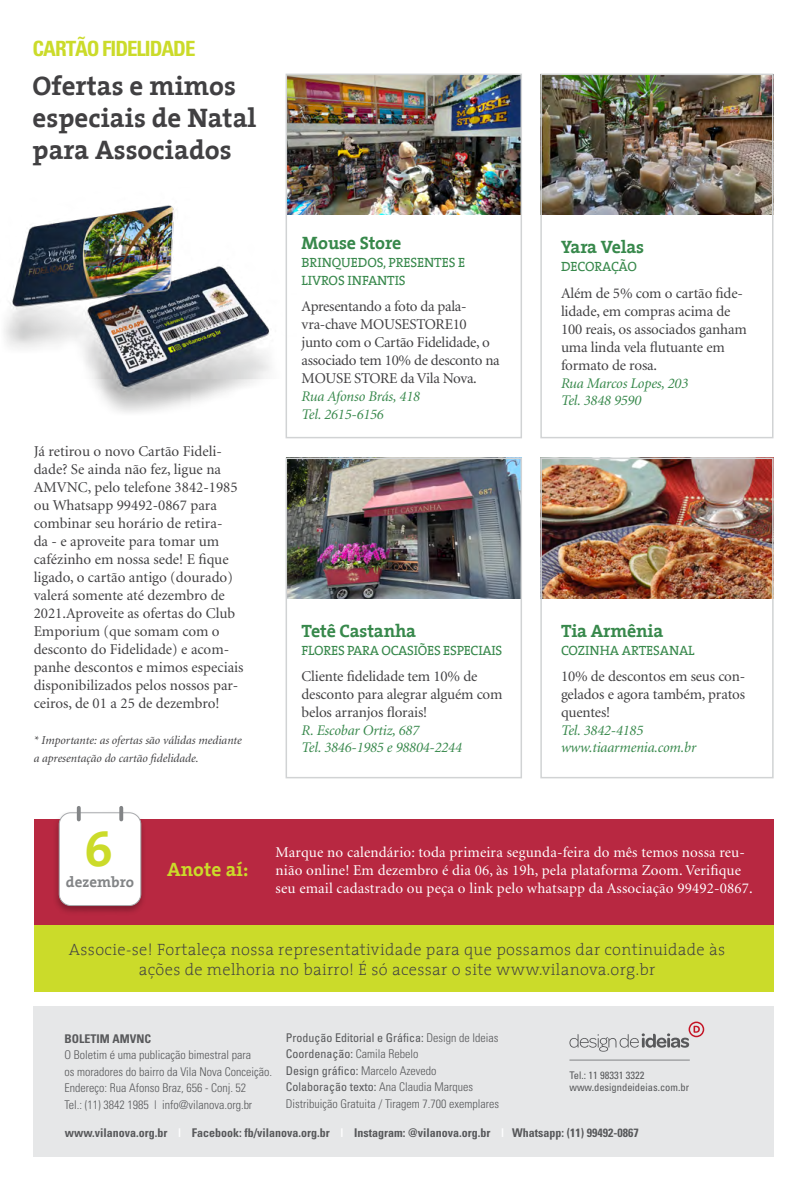
<style>
.page{position:relative;width:808px;height:1191px;background:#fff}
.page>*{position:absolute;margin:0;border:0;box-sizing:border-box;transform-origin:0 0}
.t1{font:700 49.35px "The Serif";color:#cbdb2a}
.t2{font:700 27px/32.4px "The Serif";color:#414042}
.t3{font:700 condensed 21px "Univers";letter-spacing:-.05em;color:#cbdb2a}
.t4{font:700 19.5px "The Serif";color:#cbdb2a}
.t5{font:700 18px "The Serif";letter-spacing:-.01em;color:#37884b}
.t6{font:200 16.5px/19.8px "The Serif";letter-spacing:.02em;color:#414042;text-align:center}
.t7{font:15px/18px "Minion";letter-spacing:-.005em;color:#414042}
.t8{font:15px/18px "Minion";letter-spacing:.01em;color:#fff}
.t9{font:700 15px "The Serif";color:#828486}
.t10{font:italic 14.7px/17.7px "Minion";letter-spacing:-.01em;color:#37884b}
.t11{font:13.5px/18px "The Serif";letter-spacing:-.01em;color:#37884b}
.t12{font:300 condensed 12px/16.5px "Univers";color:#58595b}
.t13{font:700 condensed 12px "Univers";color:#58595b}
.t14{font:italic 12px/18px "Minion";color:#414042}
.t15{font:condensed 10.5px/12.6px "Univers";color:#58595b}
.s1{font-weight:400}
.s2{color:#fff}
</style>
<div class="page">
<img style="left:4px;top:187px;width:282px;height:229px">
<div style="left:34px;top:925px;width:740px;height:66px;background:#cbdb2a"></div>
<div style="left:33px;top:1006px;width:741px;height:151px;background:#e6e7e8"></div>
<svg style="left:569px;top:1021px;width:135px;height:30px"></svg>
<hr style="left:569px;top:1059px;width:121px;height:1px;background:#808285">
<img style="left:289px;top:77px;width:230px;height:138px">
<img style="left:289px;top:460px;width:230px;height:138px">
<img style="left:543px;top:74px;width:231px;height:141px">
<img style="left:543px;top:460px;width:228px;height:138px">
<div style="left:34px;top:819px;width:739px;height:106px;background:#b82841"></div>
<div style="left:53px;top:810px;width:94px;height:105px;background:#000;opacity:.3"></div>
<div style="left:59px;top:812px;width:82px;height:93px;background:#fff;border-radius:12px"></div>
<div style="left:59px;top:812px;width:82px;height:93px;border:1px solid #a7a9ac;border-radius:12px"></div>
<svg style="left:77px;top:808px;width:4px;height:11px"></svg>
<svg style="left:119px;top:808px;width:4px;height:11px"></svg>
<div style="left:286px;top:74px;width:236px;height:364px;border:2px solid #d1d3d4"></div>
<div style="left:286px;top:457px;width:236px;height:321px;border:2px solid #d1d3d4"></div>
<div style="left:540px;top:457px;width:234px;height:321px;border:2px solid #d1d3d4"></div>
<div style="left:540px;top:74px;width:233px;height:364px;border:2px solid #d1d3d4"></div>
<h3 class="t3" style="left:33px;top:36px;width:164px">CARTÃO FIDELIDADE</h3>
<h2 class="t2" style="left:33px;top:69px;width:225px">Ofertas e mimos especiais de Natal para Associados</h2>
<p class="t7" style="left:34px;top:442px;width:211px">Já retirou o novo Cartão Fideli&shy;dade? Se ainda não fez, ligue na<br>AMVNC, pelo telefone 3842-1985 ou Whatsapp 99492-0867 para combinar seu horário de retira-<br>da - e aproveite para tomar um cafézinho em nossa sede! E fique ligado, o cartão antigo (dourado) valerá somente até dezembro de<br>2021.Aproveite as ofertas do Club<br>Emporium (que somam com o desconto do Fidelidade) e acom&shy;panhe descontos e mimos especiais disponibilizados pelos nossos par&shy;ceiros, de 01 a 25 de dezembro!</p>
<p class="t14" style="left:34px;top:731px;width:210px">* Importante: as ofertas são válidas mediante a apresentação do cartão fidelidade.</p>
<h1 class="t1" style="left:84px;top:808px;width:30px">6</h1>
<p class="t9" style="left:66px;top:869px;width:70px">dezembro</p>
<h3 class="t4" style="left:167px;top:852px;width:83px">Anote aí:</h3>
<p class="t5" style="left:302px;top:228px;width:101px">Mouse Store</p>
<p class="t11" style="left:302px;top:253px;width:165px">BRINQUEDOS, PRESENTES E<br>LIVROS INFANTIS</p>
<p class="t7" style="left:302px;top:298px;width:200px">Apresentando a foto da pala&shy;vra-chave MOUSESTORE10 junto com o Cartão Fidelidade, o associado tem 10% de desconto na<br>MOUSE STORE da Vila Nova.</p>
<p class="t10" style="left:302px;top:388px;width:120px">Rua Afonso Brás, 418<br>Tel. 2615-6156</p>
<p class="t5" style="left:561px;top:232px;width:85px">Yara Velas</p>
<p class="t11" style="left:561px;top:257px;width:78px">DECORAÇÃO</p>
<p class="t7" style="left:561px;top:285px;width:187px">Além de 5% com o cartão fide&shy;lidade, em compras acima de<br>100 reais, os associados ganham uma linda vela flutuante em formato de rosa.</p>
<p class="t10" style="left:561px;top:374px;width:129px">Rua Marcos Lopes, 203<br>Tel. 3848 9590</p>
<p class="t5" style="left:302px;top:615px;width:116px">Tetê Castanha</p>
<p class="t11" style="left:302px;top:640px;width:202px">FLORES PARA OCASIÕES ESPECIAIS</p>
<p class="t7" style="left:302px;top:668px;width:202px">Cliente fidelidade tem 10% de desconto para alegrar alguém com belos arranjos florais!</p>
<p class="t10" style="left:302px;top:722px;width:162px">R. Escobar Ortiz, 687<br>Tel. 3846-1985 e 98804-2244</p>
<p class="t5" style="left:561px;top:615px;width:104px">Tia Armênia</p>
<p class="t11" style="left:561px;top:640px;width:135px">COZINHA ARTESANAL</p>
<p class="t7" style="left:561px;top:668px;width:186px;text-align:justify">10% de descontos em seus con&shy;gelados e agora também, pratos quentes!</p>
<p class="t10" style="left:561px;top:722px;width:137px">Tel. 3842-4185 www.tiaarmenia.com.br</p>
<p class="t8" style="left:276px;top:843px;width:479px">Marque no calendário: toda primeira segunda-feira do mês temos nossa reu&shy;nião online! Em dezembro é dia 06, às 19h, pela plataforma Zoom. Verifique seu email cadastrado ou peça o link pelo whatsapp da Associação 99492-0867.</p>
<p class="t6" style="left:69px;top:938px;width:658px">Associe-se! Fortaleça nossa representatividade para que possamos dar continuidade às ações de melhoria no bairro! É só acessar o site www.vilanova.org.br</p>
<p class="t12" style="left:286px;top:1029px;width:215px"><span class="s1">Produção Editorial e Gráfica:</span> Design de Ideias <span class="s1">Coordenação:</span> Camila Rebelo<br><span class="s1">Design gráfico:</span> Marcelo Azevedo <span class="s1">Colaboração texto:</span> Ana Claudia Marques Distribuição Gratuita / Tiragem 7.700 exemplares</p>
<p class="t13" style="left:64px;top:1031px;width:88px">BOLETIM AMVNC</p>
<p class="t12" style="left:64px;top:1046px;width:209px">O Boletim é uma publicação bimestral para<br>os moradores do bairro da Vila Nova Conceição.<br>Endereço: Rua Afonso Braz, 656 - Conj. 52<br>Tel.: (11) 3842 1985 | info@vilanova.org.br</p>
<p class="t13" style="left:65px;top:1125px;width:575px">www.vilanova.org.br <span class="s2">|</span> Facebook: fb/vilanova.org.br <span class="s2">|</span> Instagram: @vilanova.org.br <span class="s2">|</span> Whatsapp: (11) 99492-0867</p>
<p class="t15" style="left:569px;top:1068px;width:121px">Tel.: 11 98331 3322 www.designdeideias.com.br</p>
</div>
